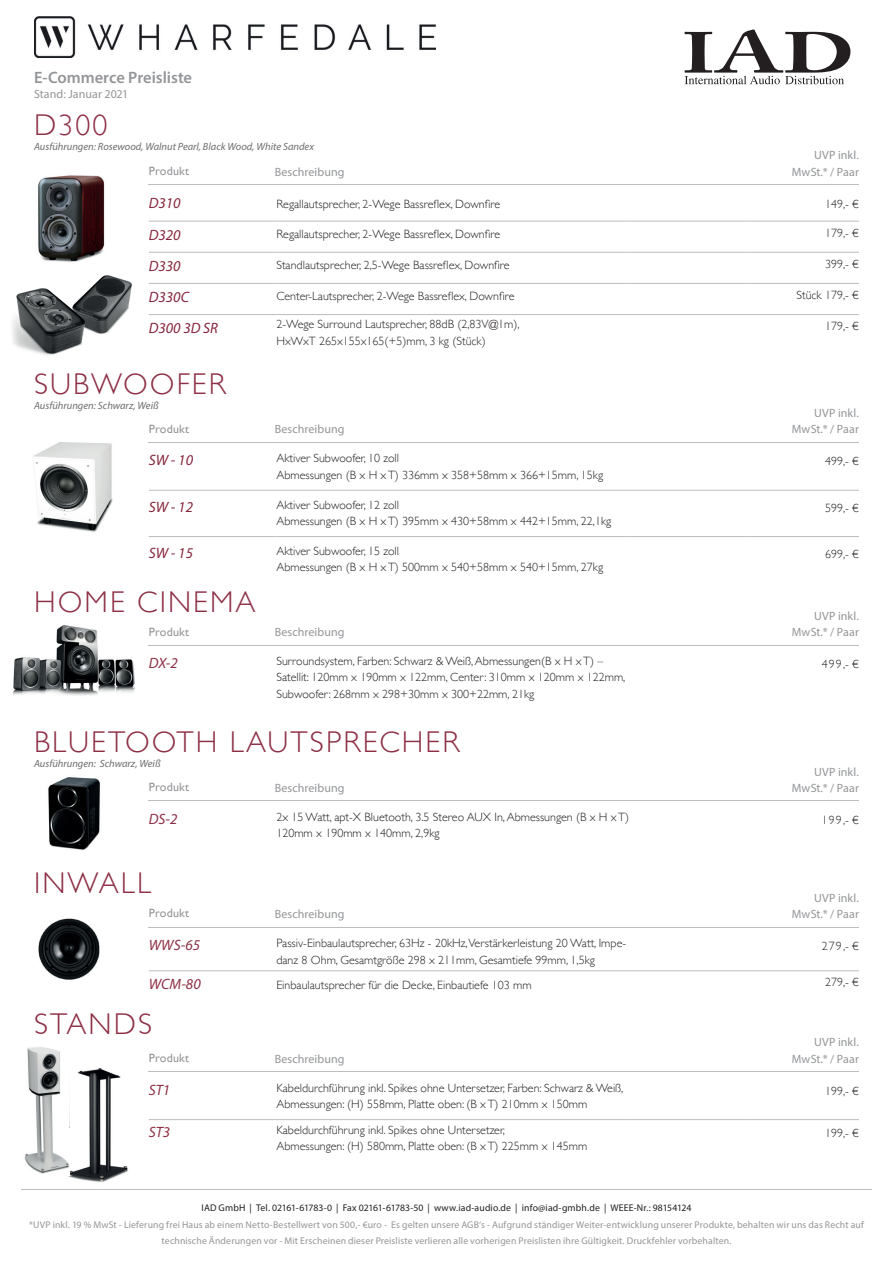
<style>
.page{position:relative;width:893px;height:1263px;background:#fff}
.page>*{position:absolute;margin:0;border:0;box-sizing:border-box;transform-origin:0 0}
.t1{font:300 30px "Gill Sans";letter-spacing:.07em;color:#8d2f45}
.t2{font:600 16.5px "Myriad Pro";letter-spacing:-.005em;color:#939598}
.t3{font:italic 15px "Myriad Pro";color:#86263d}
.t4{font:italic 15px "Myriad Pro";color:#8d2f45}
.t5{font:300 12px/16.5px "Gill Sans";color:#231f20}
.t6{font:12px/16.5px "Myriad Pro";letter-spacing:.005em;color:#939598;text-align:right}
.t7{font:12px "Gill Sans";letter-spacing:.015em;color:#939598}
.t8{font:italic 10.5px "Myriad Pro";color:#6c6d70}
.t9{font:9.75px/16.5px "Myriad Pro";letter-spacing:.015em;color:#939598;text-align:center}
.t10{font:9.75px "Myriad Pro";letter-spacing:.01em;color:#231f20}
</style>
<div class="page">
<svg style="left:685px;top:30px;width:165px;height:54px"></svg>
<img style="left:34px;top:17px;width:402px;height:41px">
<hr style="left:21px;top:1189px;width:851px;height:1px;background:#bcbdc0">
<img style="left:38px;top:175px;width:67px;height:87px">
<img style="left:12px;top:275px;width:120px;height:80px">
<hr style="left:149px;top:184px;width:710px;height:1px;background:#bcbdc0">
<hr style="left:149px;top:645px;width:710px;height:1px;background:#bcbdc0">
<img style="left:13px;top:625px;width:122px;height:71px">
<hr style="left:149px;top:800px;width:710px;height:1px;background:#bcbdc0">
<img style="left:48px;top:777px;width:52px;height:73px">
<hr style="left:149px;top:221px;width:127px;height:1px;background:#bcbdc0">
<hr style="left:276px;top:221px;width:353px;height:1px;background:#bcbdc0">
<hr style="left:629px;top:221px;width:115px;height:1px;background:#bcbdc0">
<hr style="left:744px;top:221px;width:115px;height:1px;background:#bcbdc0">
<hr style="left:149px;top:252px;width:127px;height:1px;background:#bcbdc0">
<hr style="left:276px;top:252px;width:353px;height:1px;background:#bcbdc0">
<hr style="left:629px;top:252px;width:115px;height:1px;background:#bcbdc0">
<hr style="left:744px;top:252px;width:115px;height:1px;background:#bcbdc0">
<hr style="left:149px;top:283px;width:127px;height:1px;background:#bcbdc0">
<hr style="left:276px;top:283px;width:353px;height:1px;background:#bcbdc0">
<hr style="left:629px;top:283px;width:115px;height:1px;background:#bcbdc0">
<hr style="left:744px;top:283px;width:115px;height:1px;background:#bcbdc0">
<hr style="left:149px;top:314px;width:127px;height:1px;background:#bcbdc0">
<hr style="left:276px;top:314px;width:353px;height:1px;background:#bcbdc0">
<hr style="left:629px;top:314px;width:115px;height:1px;background:#bcbdc0">
<hr style="left:744px;top:314px;width:115px;height:1px;background:#bcbdc0">
<hr style="left:149px;top:442px;width:710px;height:1px;background:#bcbdc0">
<img style="left:33px;top:442px;width:80px;height:90px">
<hr style="left:149px;top:490px;width:127px;height:1px;background:#bcbdc0">
<hr style="left:276px;top:490px;width:353px;height:1px;background:#bcbdc0">
<hr style="left:629px;top:490px;width:115px;height:1px;background:#bcbdc0">
<hr style="left:744px;top:490px;width:115px;height:1px;background:#bcbdc0">
<hr style="left:149px;top:536px;width:127px;height:1px;background:#bcbdc0">
<hr style="left:276px;top:536px;width:353px;height:1px;background:#bcbdc0">
<hr style="left:629px;top:536px;width:115px;height:1px;background:#bcbdc0">
<hr style="left:744px;top:536px;width:115px;height:1px;background:#bcbdc0">
<hr style="left:149px;top:927px;width:710px;height:1px;background:#bcbdc0">
<img style="left:38px;top:918px;width:62px;height:62px">
<hr style="left:149px;top:970px;width:127px;height:1px;background:#bcbdc0">
<hr style="left:276px;top:970px;width:353px;height:1px;background:#bcbdc0">
<hr style="left:629px;top:970px;width:115px;height:1px;background:#bcbdc0">
<hr style="left:744px;top:970px;width:115px;height:1px;background:#bcbdc0">
<img style="left:68px;top:1068px;width:60px;height:114px">
<img style="left:24px;top:1047px;width:45px;height:129px">
<hr style="left:149px;top:1071px;width:710px;height:1px;background:#bcbdc0">
<hr style="left:149px;top:1119px;width:127px;height:1px;background:#bcbdc0">
<hr style="left:276px;top:1119px;width:353px;height:1px;background:#bcbdc0">
<hr style="left:629px;top:1119px;width:115px;height:1px;background:#bcbdc0">
<hr style="left:744px;top:1119px;width:115px;height:1px;background:#bcbdc0">
<h2 class="t2" style="left:34px;top:66px;width:160px">E-Commerce Preisliste</h2>
<p class="t6" style="left:34px;top:86px;width:96px">Stand: Januar 2021</p>
<h1 class="t1" style="left:34px;top:102px;width:75px">D300</h1>
<p class="t8" style="left:34px;top:140px;width:281px">Ausführungen: Rosewood, Walnut Pearl, Black Wood, White Sandex</p>
<p class="t7" style="left:149px;top:164px;width:42px">Produkt</p>
<p class="t6" style="left:275px;top:163px;width:71px">Beschreibung</p>
<p class="t6" style="left:792px;top:147px;width:69px">UVP inkl.<br>MwSt.* / Paar</p>
<p class="t3" style="left:149px;top:194px;width:33px">D310</p>
<p class="t5" style="left:276px;top:196px;width:225px">Regallautsprecher, 2-Wege Bassreflex, Downfire</p>
<p class="t5" style="left:825px;top:196px;width:35px">149,- €</p>
<p class="t3" style="left:149px;top:225px;width:33px">D320</p>
<p class="t5" style="left:276px;top:225px;width:225px">Regallautsprecher, 2-Wege Bassreflex, Downfire</p>
<p class="t5" style="left:825px;top:224px;width:35px">179,- €</p>
<p class="t3" style="left:149px;top:256px;width:33px">D330</p>
<p class="t5" style="left:276px;top:256px;width:235px">Standlautsprecher, 2,5-Wege Bassreflex, Downfire</p>
<p class="t5" style="left:825px;top:255px;width:35px">399,- €</p>
<p class="t3" style="left:149px;top:287px;width:42px">D330C</p>
<p class="t5" style="left:276px;top:288px;width:240px">Center-Lautsprecher, 2-Wege Bassreflex, Downfire</p>
<p class="t5" style="left:796px;top:286px;width:64px">Stück 179,- €</p>
<p class="t3" style="left:149px;top:319px;width:71px">D300 3D SR</p>
<p class="t5" style="left:276px;top:316px;width:245px">2-Wege Surround Lautsprecher, 88dB (2,83V@1m),<br>HxWxT 265x155x165(+5)mm, 3 kg (Stück)</p>
<p class="t5" style="left:825px;top:317px;width:35px">179,- €</p>
<h1 class="t1" style="left:34px;top:360px;width:193px">SUBWOOFER</h1>
<p class="t8" style="left:34px;top:399px;width:126px">Ausführungen: Schwarz, Weiß</p>
<p class="t7" style="left:149px;top:421px;width:42px">Produkt</p>
<p class="t6" style="left:275px;top:421px;width:71px">Beschreibung</p>
<p class="t6" style="left:792px;top:404px;width:69px">UVP inkl.<br>MwSt.* / Paar</p>
<p class="t3" style="left:149px;top:451px;width:46px">SW - 10</p>
<p class="t5" style="left:276px;top:449px;width:328px">Aktiver Subwoofer, 10 zoll<br>Abmessungen (B x H x T) 336mm x 358+58mm x 366+15mm, 15kg</p>
<p class="t5" style="left:825px;top:452px;width:35px">499,- €</p>
<p class="t3" style="left:149px;top:497px;width:46px">SW - 12</p>
<p class="t5" style="left:276px;top:496px;width:336px">Aktiver Subwoofer, 12 zoll<br>Abmessungen (B x H x T) 395mm x 430+58mm x 442+15mm, 22,1kg</p>
<p class="t5" style="left:825px;top:499px;width:35px">599,- €</p>
<p class="t3" style="left:149px;top:543px;width:46px">SW - 15</p>
<p class="t5" style="left:276px;top:542px;width:328px">Aktiver Subwoofer, 15 zoll<br>Abmessungen (B x H x T) 500mm x 540+58mm x 540+15mm, 27kg</p>
<p class="t5" style="left:825px;top:545px;width:35px">699,- €</p>
<h1 class="t1" style="left:34px;top:578px;width:223px">HOME CINEMA</h1>
<p class="t7" style="left:149px;top:624px;width:42px">Produkt</p>
<p class="t6" style="left:275px;top:624px;width:71px">Beschreibung</p>
<p class="t6" style="left:792px;top:607px;width:69px">UVP inkl.<br>MwSt.* / Paar</p>
<p class="t4" style="left:149px;top:653px;width:30px">DX-2</p>
<p class="t5" style="left:276px;top:652px;width:350px">Surroundsystem, Farben: Schwarz &amp; Weiß, Abmessungen(B x H x T) –<br>Satellit: 120mm x 190mm x 122mm, Center: 310mm x 120mm x 122mm,<br>Subwoofer: 268mm x 298+30mm x 300+22mm, 21kg</p>
<p class="t5" style="left:822px;top:655px;width:39px">499,- €</p>
<h1 class="t1" style="left:34px;top:718px;width:427px">BLUETOOTH LAUTSPRECHER</h1>
<p class="t8" style="left:34px;top:757px;width:128px">Ausführungen: Schwarz, Weiß</p>
<p class="t7" style="left:149px;top:780px;width:42px">Produkt</p>
<p class="t6" style="left:275px;top:780px;width:71px">Beschreibung</p>
<p class="t6" style="left:792px;top:763px;width:69px">UVP inkl.<br>MwSt.* / Paar</p>
<p class="t4" style="left:149px;top:810px;width:30px">DS-2</p>
<p class="t5" style="left:276px;top:808px;width:354px">2x 15 Watt, apt-X Bluetooth, 3.5 Stereo AUX In, Abmessungen (B x H x T)<br>120mm x 190mm x 140mm, 2,9kg</p>
<p class="t5" style="left:822px;top:811px;width:39px">199,- €</p>
<h1 class="t1" style="left:34px;top:859px;width:119px">INWALL</h1>
<p class="t7" style="left:149px;top:906px;width:42px">Produkt</p>
<p class="t6" style="left:275px;top:906px;width:71px">Beschreibung</p>
<p class="t6" style="left:792px;top:889px;width:69px">UVP inkl.<br>MwSt.* / Paar</p>
<p class="t4" style="left:149px;top:936px;width:53px">WWS-65</p>
<p class="t5" style="left:276px;top:934px;width:351px">Passiv-Einbaulautsprecher, 63Hz - 20kHz,Verstärkerleistung 20 Watt, Impe&shy;danz 8 Ohm, Gesamtgröße 298 x 211mm, Gesamtiefe 99mm, 1,5kg</p>
<p class="t5" style="left:822px;top:937px;width:39px">279,- €</p>
<p class="t4" style="left:149px;top:975px;width:53px">WCM-80</p>
<p class="t5" style="left:276px;top:976px;width:257px">Einbaulautsprecher für die Decke, Einbautiefe 103 mm</p>
<p class="t5" style="left:825px;top:973px;width:35px">279,- €</p>
<h1 class="t1" style="left:34px;top:1000px;width:120px">STANDS</h1>
<p class="t7" style="left:149px;top:1051px;width:42px">Produkt</p>
<p class="t6" style="left:275px;top:1050px;width:71px">Beschreibung</p>
<p class="t6" style="left:792px;top:1034px;width:69px">UVP inkl.<br>MwSt.* / Paar</p>
<p class="t4" style="left:149px;top:1080px;width:23px">ST1</p>
<p class="t5" style="left:276px;top:1079px;width:349px">Kabeldurchführung inkl. Spikes ohne Untersetzer, Farben: Schwarz &amp; Weiß,<br>Abmessungen: (H) 558mm, Platte oben: (B x T) 210mm x 150mm</p>
<p class="t5" style="left:825px;top:1082px;width:35px">199,- €</p>
<p class="t4" style="left:149px;top:1122px;width:23px">ST3</p>
<p class="t5" style="left:276px;top:1121px;width:312px">Kabeldurchführung inkl. Spikes ohne Untersetzer,<br>Abmessungen: (H) 580mm, Platte oben: (B x T) 225mm x 145mm</p>
<p class="t5" style="left:825px;top:1124px;width:35px">199,- €</p>
<p class="t10" style="left:202px;top:1202px;width:491px">IAD GmbH | Tel. 02161-61783-0 | Fax 02161-61783-50 | www.iad-audio.de | info@iad-gmbh.de | WEEE-Nr.: 98154124</p>
<p class="t9" style="left:29px;top:1216px;width:836px">*UVP inkl. 19 % MwSt - Lieferung frei Haus ab einem Netto-Bestellwert von 500,- €uro - Es gelten unsere AGB‘s - Aufgrund ständiger Weiter-entwicklung unserer Produkte, behalten wir uns das Recht auf technische Änderungen vor - Mit Erscheinen dieser Preisliste verlieren alle vorherigen Preislisten ihre Gültigkeit. Druckfehler vorbehalten.</p>
</div>
